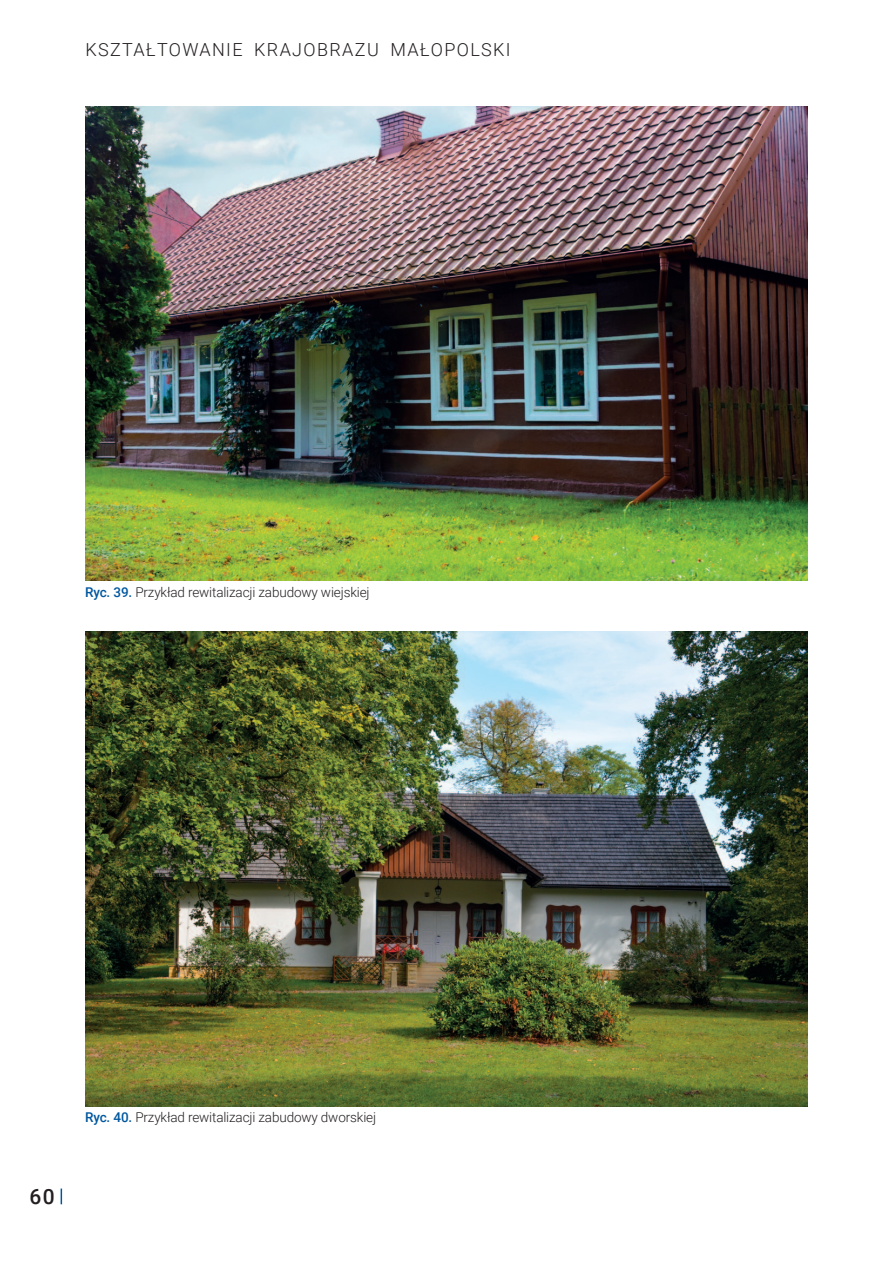
<style>
.page{position:relative;width:893px;height:1263px;background:#fff}
.page>*{position:absolute;margin:0;border:0;box-sizing:border-box;transform-origin:0 0}
.t1{font:500 21px "Roboto";color:#231f20}
.t2{font:300 18px "Roboto";letter-spacing:.075em;color:#231f20}
.t3{font:300 13.5px "Roboto";letter-spacing:-.01em;color:#231f20}
.s1{font-weight:500;color:#01579f}
</style>
<div class="page">
<img style="left:85px;top:106px;width:723px;height:475px">
<img style="left:85px;top:631px;width:723px;height:475px">
<svg style="left:61px;top:1188px;width:1px;height:16px"></svg>
<h2 class="t2" style="left:85px;top:37px;width:26px">Kszta</h2>
<h2 class="t2" style="left:146px;top:37px;width:24px">łtowanie</h2>
<h2 class="t2" style="left:254px;top:37px;width:14px">krajobrazu</h2>
<h2 class="t2" style="left:390px;top:37px;width:54px">Małopo</h2>
<h2 class="t2" style="left:470px;top:37px;width:21px">lski</h2>
<p class="t3" style="left:85px;top:583px;width:286px"><span class="s1">Ryc. 39.</span> Przykład rewitalizacji zabudowy wiejskiej</p>
<h1 class="t1" style="left:29px;top:1182px;width:27px">60</h1>
<p class="t3" style="left:85px;top:1108px;width:293px"><span class="s1">Ryc. 40.</span> Przykład rewitalizacji zabudowy dworskiej</p>
</div>
